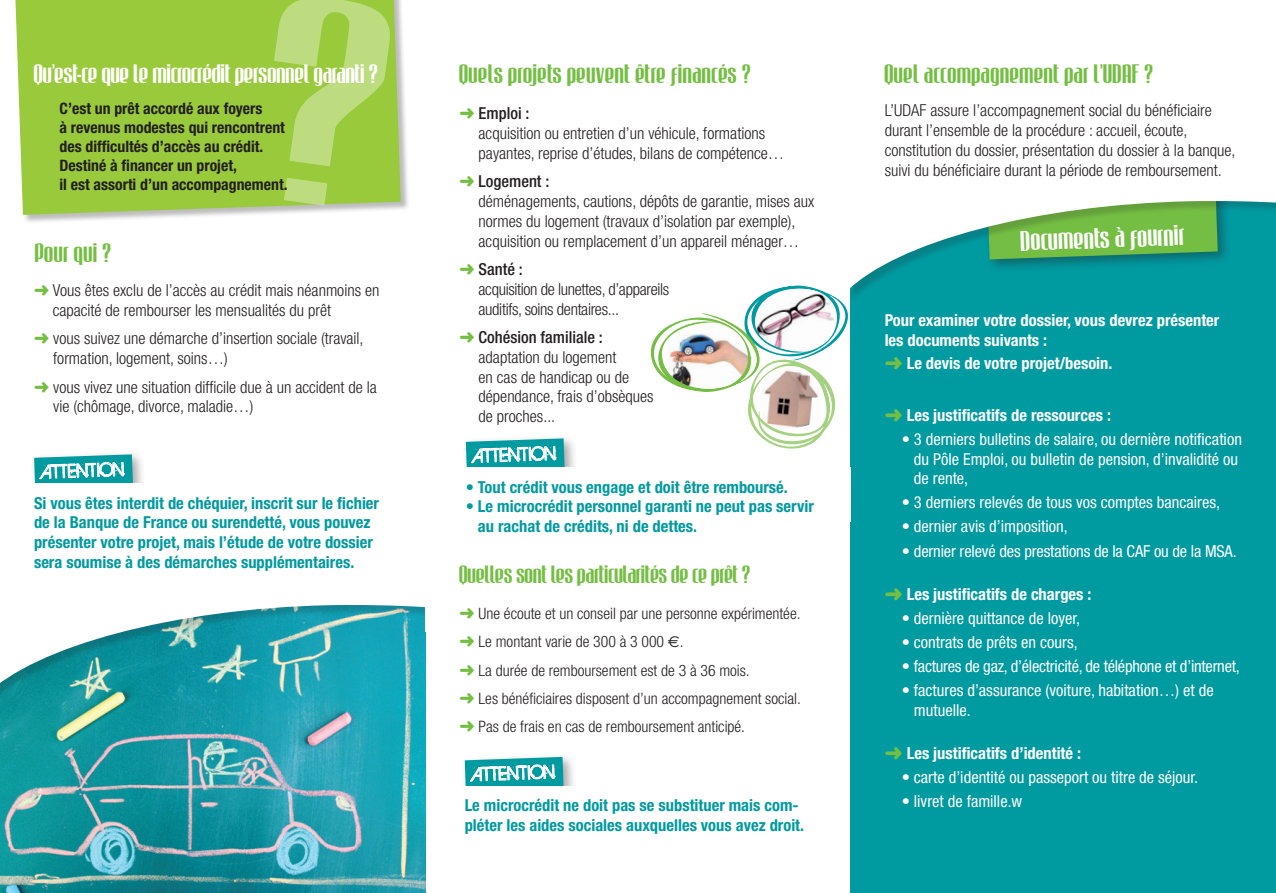
<style>
.page{position:relative;width:1276px;height:893px;background:#fff}
.page>*{position:absolute;margin:0;border:0;box-sizing:border-box;transform-origin:0 0}
.t1{font:25.5px "Mabella";color:#fff}
.t2{font:24px "Mabella";color:#74bf43}
.t3{font:24px "Mabella";letter-spacing:-.02em;color:#fff}
.t4{font:22.5px "Mabella";letter-spacing:-.02em;color:#74bf43}
.t5{font:21px "BIRTHOFAHERO";color:#fff}
.t6{font:300 condensed 16.5px/19.8px "Helvetica Neue";color:#231f20}
.t7{font:condensed 16.5px/19.8px "Helvetica Neue";color:#fff}
.t8{font:700 condensed 16.5px/19.8px "Helvetica Neue";color:#009aa1}
.t9{font:700 condensed 16.5px/19.8px "Helvetica Neue";color:#fff}
.t10{font:300 condensed 16.5px/19.8px "Helvetica Neue";letter-spacing:-.02em;color:#231f20}
.t11{font:300 condensed 15.75px "Helvetica Neue";color:#231f20}
.t12{font:700 condensed 15.75px/18.9px "Helvetica Neue";color:#231f20}
.s1{color:#74bf43}
.s2{font-weight:500}
.s3{font-family:"Euro Sans";font-weight:400;font-stretch:normal}
</style>
<div class="page">
<div style="left:850px;top:202px;width:426px;height:691px;background:#009aa1"></div>
<div style="left:460px;top:752px;width:117px;height:52px;background:#231f20;opacity:.4"></div>
<svg style="left:465px;top:752px;width:98px;height:34px"></svg>
<div style="left:419px;top:786px;width:430px;height:54px;background:#fff"></div>
<img style="left:0;top:705px;width:425px;height:188px">
<div style="left:0;top:339px;width:436px;height:366px;background:#231f20;opacity:.2"></div>
<svg style="left:0;top:339px;width:425px;height:357px"></svg>
<svg style="left:850px;top:201px;width:426px;height:91px"></svg>
<div style="left:30px;top:450px;width:116px;height:51px;background:#231f20;opacity:.4"></div>
<svg style="left:34px;top:423px;width:99px;height:61px"></svg>
<div style="left:461px;top:434px;width:117px;height:51px;background:#231f20;opacity:.4"></div>
<svg style="left:466px;top:434px;width:98px;height:34px"></svg>
<div style="left:0;top:484px;width:425px;height:54px;background:#fff"></div>
<div style="left:420px;top:468px;width:430px;height:54px;background:#fff"></div>
<div style="left:15px;top:0;width:395px;height:224px;background:#231f20;opacity:.3"></div>
<svg style="left:15px;top:0;width:386px;height:215px;background:#9dcb46"></svg>
<div style="left:425px;top:325px;width:21px;height:306px;background:#fff"></div>
<svg style="left:274px;top:0;width:117px;height:206px;background:#a9d25a"></svg>
<svg style="left:650px;top:283px;width:202px;height:166px"></svg>
<svg style="left:1150px;top:267px;width:38px;height:25px"></svg>
<p class="t3" style="left:34px;top:59px;width:346px">Qu’est-ce que le microcrédit personnel garanti ?</p>
<p class="t2" style="left:459px;top:59px;width:293px">Quels projets peuvent être financés ?</p>
<p class="t2" style="left:884px;top:59px;width:270px">Quel accompagnement par l’UDAF ?</p>
<p class="t12" style="left:60px;top:99px;width:229px">C’est un prêt accordé aux foyers<br>à revenus modestes qui rencontrent des difficultés d’accès au crédit.<br>Destiné à financer un projet,<br>il est assorti d’un accompagnement.</p>
<p class="t2" style="left:35px;top:239px;width:78px">Pour qui ?</p>
<p class="t6" style="left:53px;top:280px;width:328px;text-indent:-19px"><span class="s1">➜</span> Vous êtes exclu de l’accès au crédit mais néanmoins en capacité de rembourser les mensualités du prêt</p>
<p class="t6" style="left:53px;top:329px;width:312px;text-indent:-19px"><span class="s1">➜</span> vous suivez une démarche d’insertion sociale (travail, formation, logement, soins…)</p>
<p class="t6" style="left:53px;top:377px;width:325px;text-indent:-19px"><span class="s1">➜</span> vous vivez une situation difficile due à un accident de la vie (chômage, divorce, maladie…)</p>
<p class="t5" style="left:43px;top:460px;width:83px;rotate:-2deg">ATTENTION</p>
<p class="t8" style="left:34px;top:493px;width:346px">Si vous êtes interdit de chéquier, inscrit sur le fichier de la Banque de France ou surendetté, vous pouvez présenter votre projet, mais l’étude de votre dossier sera soumise à des démarches supplémentaires.</p>
<p class="t6" style="left:478px;top:104px;width:307px;text-indent:-19px"><span class="s1">➜</span> <span class="s2">Emploi :<br></span>acquisition ou entretien d’un véhicule, formations payantes, reprise d’études, bilans de compétence…</p>
<p class="t6" style="left:478px;top:171px;width:337px;text-indent:-19px"><span class="s1">➜</span> <span class="s2">Logement :<br></span>déménagements, cautions, dépôts de garantie, mises aux normes du logement (travaux d’isolation par exemple), acquisition ou remplacement d’un appareil ménager…</p>
<p class="t10" style="left:478px;top:259px;width:192px;text-indent:-19px"><span class="s1">➜</span> <span class="s2">Santé :<br></span>acquisition de lunettes, d’appareils auditifs, soins dentaires...</p>
<p class="t6" style="left:478px;top:327px;width:176px;text-indent:-19px"><span class="s1">➜</span> <span class="s2">Cohésion familiale : </span>adaptation du logement<br>en cas de handicap ou de dépendance, frais d’obsèques de proches...</p>
<p class="t5" style="left:474px;top:444px;width:83px;rotate:-2deg">ATTENTION</p>
<p class="t8" style="left:466px;top:477px;width:324px">• Tout crédit vous engage et doit être remboursé.</p>
<p class="t8" style="left:478px;top:496px;width:337px;text-indent:-12px">• Le microcrédit personnel garanti ne peut pas servir au rachat de crédits, ni de dettes.</p>
<p class="t4" style="left:459px;top:561px;width:293px">Quelles sont les particularités de ce prêt ?</p>
<p class="t11" style="left:459px;top:604px;width:343px"><span class="s1">➜</span> Une écoute et un conseil par une personne expérimentée.</p>
<p class="t11" style="left:459px;top:633px;width:226px"><span class="s1">➜</span> Le montant varie de 300 à 3 000 <span class="s3">e</span>.</p>
<p class="t11" style="left:459px;top:661px;width:292px"><span class="s1">➜</span> La durée de remboursement est de 3 à 36 mois.</p>
<p class="t11" style="left:459px;top:689px;width:343px"><span class="s1">➜</span> Les bénéficiaires disposent d’un accompagnement social.</p>
<p class="t11" style="left:459px;top:718px;width:287px"><span class="s1">➜</span> Pas de frais en cas de remboursement anticipé.</p>
<p class="t5" style="left:473px;top:763px;width:83px;rotate:-2deg">ATTENTION</p>
<p class="t8" style="left:465px;top:795px;width:341px">Le microcrédit ne doit pas se substituer mais com&shy;pléter les aides sociales auxquelles vous avez droit.</p>
<p class="t6" style="left:884px;top:101px;width:352px">L’UDAF assure l’accompagnement social du bénéficiaire durant l’ensemble de la procédure : accueil, écoute, constitution du dossier, présentation du dossier à la banque, suivi du bénéficiaire durant la période de remboursement.</p>
<p class="t1" style="left:1020px;top:226px;width:166px;rotate:-2deg">Documents à fournir</p>
<p class="t9" style="left:884px;top:310px;width:336px">Pour examiner votre dossier, vous devrez présenter les documents suivants :</p>
<p class="t9" style="left:884px;top:353px;width:229px"><span class="s1">➜</span> Le devis de votre projet/besoin.</p>
<p class="t9" style="left:884px;top:405px;width:228px"><span class="s1">➜</span> Les justificatifs de ressources :</p>
<p class="t7" style="left:914px;top:429px;width:329px;text-indent:-12px">• 3 derniers bulletins de salaire, ou dernière notification du Pôle Emploi, ou bulletin de pension, d’invalidité ou de rente,</p>
<p class="t7" style="left:901px;top:493px;width:320px">• 3 derniers relevés de tous vos comptes bancaires,</p>
<p class="t7" style="left:901px;top:517px;width:167px">• dernier avis d’imposition,</p>
<p class="t7" style="left:901px;top:541px;width:336px">• dernier relevé des prestations de la CAF ou de la MSA.</p>
<p class="t9" style="left:884px;top:584px;width:208px"><span class="s1">➜</span> Les justificatifs de charges :</p>
<p class="t7" style="left:901px;top:608px;width:180px">• dernière quittance de loyer,</p>
<p class="t7" style="left:901px;top:632px;width:178px">• contrats de prêts en cours,</p>
<p class="t7" style="left:901px;top:656px;width:339px">• factures de gaz, d’électricité, de téléphone et d’internet,</p>
<p class="t7" style="left:914px;top:680px;width:301px;text-indent:-12px">• factures d’assurance (voiture, habitation…) et de mutuelle.</p>
<p class="t9" style="left:884px;top:743px;width:198px"><span class="s1">➜</span> Les justificatifs d’identité :</p>
<p class="t7" style="left:901px;top:767px;width:298px">• carte d’identité ou passeport ou titre de séjour.</p>
<p class="t7" style="left:901px;top:791px;width:122px">• livret de famille.w</p>
</div>
